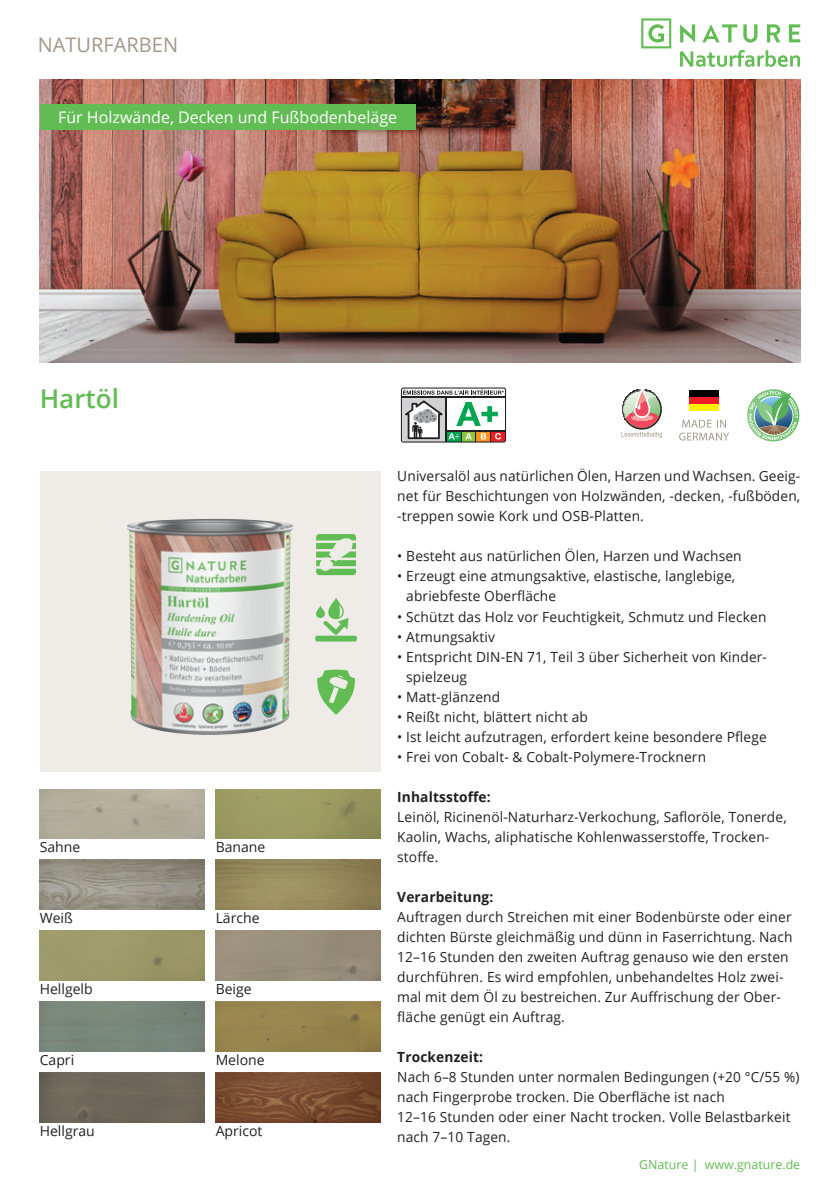
<style>
.page{position:relative;width:840px;height:1191px;background:#fff}
.page>*{position:absolute;margin:0;border:0;box-sizing:border-box;transform-origin:0 0}
.t1{font:600 26px "Open Sans";color:#62bc54}
.t2{font:20px "Open Sans";color:#a1988a}
.t3{font:16px "Open Sans";color:#fff}
.t4{font:14px/20px "Open Sans";letter-spacing:.01em;color:#231f20}
.t5{font:700 14px "Open Sans";letter-spacing:.01em;color:#231f20}
.t6{font:12.4px "Open Sans";color:#62bc54}
</style>
<div class="page">
<svg style="left:680px;top:24px;width:14px;height:18px"></svg>
<svg style="left:702px;top:24px;width:35px;height:18px"></svg>
<svg style="left:743px;top:24px;width:14px;height:19px"></svg>
<svg style="left:767px;top:24px;width:13px;height:18px"></svg>
<svg style="left:789px;top:24px;width:10px;height:18px"></svg>
<svg style="left:641px;top:18px;width:30px;height:30px"></svg>
<svg style="left:680px;top:50px;width:119px;height:17px"></svg>
<div style="left:40px;top:471px;width:340px;height:300px;background:#efece8"></div>
<img style="left:40px;top:79px;width:759px;height:284px">
<div style="left:40px;top:104px;width:375px;height:26px;background:#62bc54"></div>
<img style="left:215px;top:1072px;width:165px;height:50px">
<div style="left:40px;top:930px;width:164px;height:50px;background:#9d996a"></div>
<img style="left:215px;top:860px;width:165px;height:49px">
<div style="left:40px;top:1001px;width:164px;height:50px;background:#78877b"></div>
<img style="left:215px;top:789px;width:165px;height:49px">
<div style="left:215px;top:930px;width:165px;height:50px;background:#988e7b"></div>
<div style="left:215px;top:1001px;width:165px;height:50px;background:#97854d"></div>
<div style="left:40px;top:1072px;width:164px;height:50px;background:#6d6759"></div>
<img style="left:40px;top:860px;width:164px;height:49px">
<svg style="left:316px;top:534px;width:40px;height:41px"></svg>
<svg style="left:315px;top:597px;width:42px;height:44px"></svg>
<svg style="left:317px;top:669px;width:38px;height:45px"></svg>
<svg style="left:679px;top:420px;width:49px;height:20px"></svg>
<div style="left:689px;top:390px;width:29px;height:7px;background:#000"></div>
<div style="left:689px;top:397px;width:29px;height:7px;background:#ee1d23"></div>
<div style="left:689px;top:404px;width:29px;height:6px;background:#fff101"></div>
<img style="left:747px;top:389px;width:53px;height:52px">
<svg style="left:748px;top:391px;width:49px;height:49px;background:#95c1a2"></svg>
<svg style="left:621px;top:389px;width:40px;height:49px"></svg>
<svg style="left:400px;top:387px;width:105px;height:55px"></svg>
<img style="left:127px;top:519px;width:166px;height:216px">
<h2 class="t2" style="left:38px;top:31px;width:142px">NATURFARBEN</h2>
<p class="t3" style="left:58px;top:106px;width:340px">Für Holzwände, Decken und Fußbodenbeläge</p>
<h1 class="t1" style="left:40px;top:381px;width:81px">Hartöl</h1>
<p class="t4" style="left:40px;top:836px;width:42px">Sahne</p>
<p class="t4" style="left:215px;top:836px;width:51px">Banane</p>
<p class="t4" style="left:40px;top:907px;width:35px">Weiß</p>
<p class="t4" style="left:215px;top:907px;width:45px">Lärche</p>
<p class="t4" style="left:40px;top:978px;width:54px">Hellgelb</p>
<p class="t4" style="left:215px;top:978px;width:37px">Beige</p>
<p class="t4" style="left:40px;top:1049px;width:36px">Capri</p>
<p class="t4" style="left:215px;top:1049px;width:50px">Melone</p>
<p class="t4" style="left:40px;top:1120px;width:57px">Hellgrau</p>
<p class="t4" style="left:215px;top:1120px;width:48px">Apricot</p>
<p class="t4" style="left:397px;top:466px;width:404px;text-align:justify">Universalöl aus natürlichen Ölen, Harzen und Wachsen. Geeig&shy;net für Beschichtungen von Holzwänden, -decken, -fußböden, -treppen sowie Kork und OSB-Platten.</p>
<p class="t4" style="left:397px;top:546px;width:346px">• Besteht aus natürlichen Ölen, Harzen und Wachsen</p>
<p class="t4" style="left:406px;top:566px;width:330px;text-indent:-9px">• Erzeugt eine atmungsaktive, elastische, langlebige, abriebfeste Oberfläche</p>
<p class="t4" style="left:397px;top:606px;width:370px">• Schützt das Holz vor Feuchtigkeit, Schmutz und Flecken</p>
<p class="t4" style="left:397px;top:626px;width:99px">• Atmungsaktiv</p>
<p class="t4" style="left:406px;top:646px;width:362px;text-indent:-9px">• Entspricht DIN-EN 71, Teil 3 über Sicherheit von Kinder&shy;spielzeug</p>
<p class="t4" style="left:397px;top:686px;width:104px">• Matt-glänzend</p>
<p class="t4" style="left:397px;top:706px;width:192px">• Reißt nicht, blättert nicht ab</p>
<p class="t4" style="left:397px;top:726px;width:371px">• Ist leicht aufzutragen, erfordert keine besondere Pflege</p>
<p class="t4" style="left:397px;top:746px;width:310px">• Frei von Cobalt- &amp; Cobalt-Polymere-Trocknern</p>
<p class="t5" style="left:397px;top:786px;width:95px">Inhaltsstoffe:</p>
<p class="t4" style="left:397px;top:806px;width:391px">Leinöl, Ricinenöl-Naturharz-Verkochung, Safloröle, Tonerde,<br>Kaolin, Wachs, aliphatische Kohlenwasserstoffe, Trocken&shy;stoffe.</p>
<p class="t5" style="left:397px;top:886px;width:98px">Verarbeitung:</p>
<p class="t4" style="left:397px;top:906px;width:396px">Auftragen durch Streichen mit einer Bodenbürste oder einer dichten Bürste gleichmäßig und dünn in Faserrichtung. Nach 12–16 Stunden den zweiten Auftrag genauso wie den ersten durchführen. Es wird empfohlen, unbehandeltes Holz zwei&shy;mal mit dem Öl zu bestreichen. Zur Auffrischung der Ober&shy;fläche genügt ein Auftrag.</p>
<p class="t5" style="left:397px;top:1046px;width:87px">Trockenzeit:</p>
<p class="t4" style="left:397px;top:1066px;width:403px">Nach 6–8 Stunden unter normalen Bedingungen (+20 °C/55 %) nach Fingerprobe trocken. Die Oberfläche ist nach<br>12–16 Stunden oder einer Nacht trocken. Volle Belastbarkeit nach 7–10 Tagen.</p>
<p class="t6" style="left:638px;top:1156px;width:162px">GNature | www.gnature.de</p>
</div>
